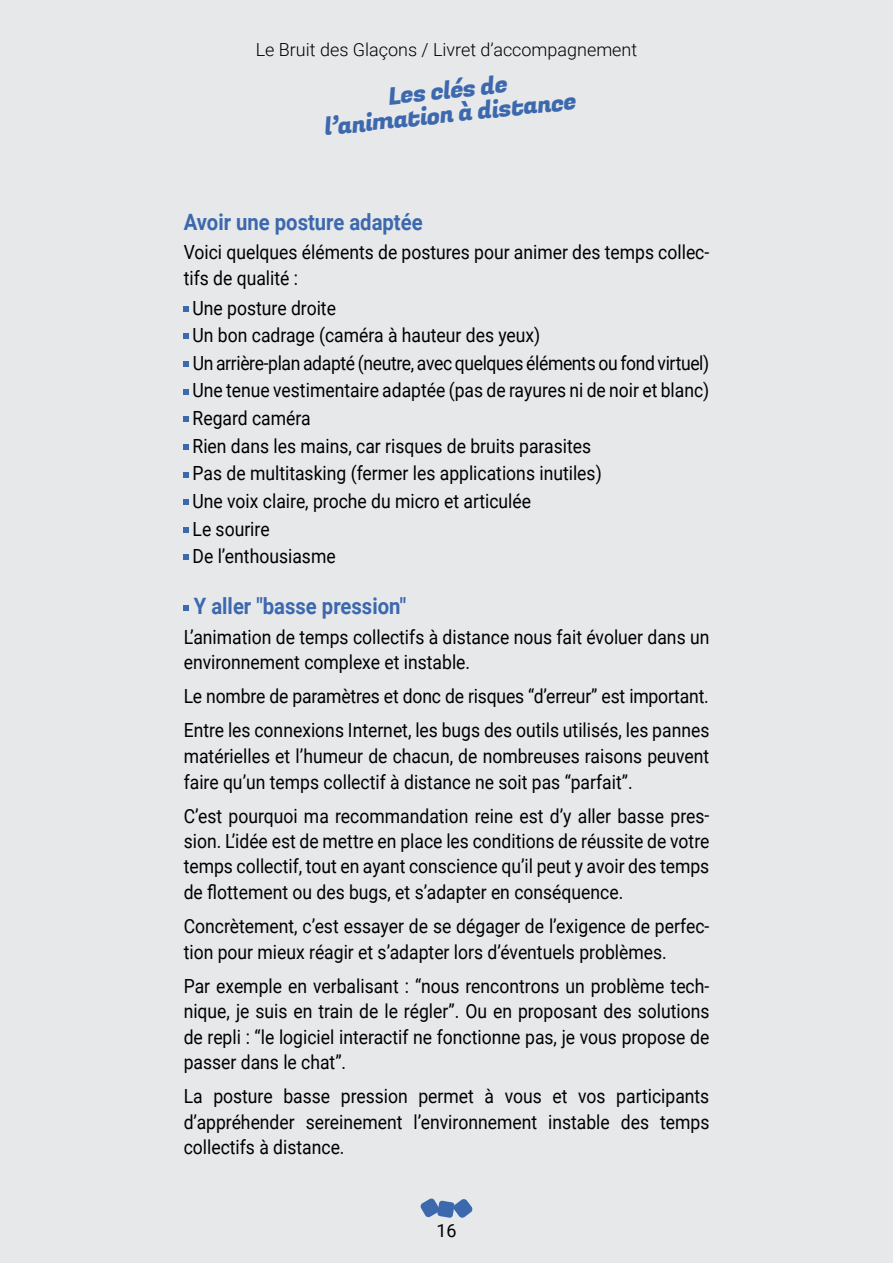
<style>
.page{position:relative;width:893px;height:1263px;background:#e6e8ea}
.page>*{position:absolute;margin:0;border:0;box-sizing:border-box;transform-origin:0 0}
.t1{font:24px/24px "Fugaz One";color:#3c68ae;text-align:center}
.t2{font:700 22.5px "Roboto";color:#3c68ae;scale:.9 1}
.t3{font:19.5px/25.5px "Roboto";color:#000;scale:.9 1}
.t4{font:300 18px "Roboto";color:#000}
.t5{font:18px "Roboto";color:#000}
</style>
<div class="page">
<svg style="left:420px;top:1198px;width:53px;height:20px"></svg>
<svg style="left:184px;top:306px;width:5px;height:5px"></svg>
<svg style="left:184px;top:334px;width:5px;height:5px"></svg>
<svg style="left:184px;top:361px;width:5px;height:6px"></svg>
<svg style="left:184px;top:389px;width:5px;height:5px"></svg>
<svg style="left:184px;top:417px;width:5px;height:5px"></svg>
<svg style="left:184px;top:444px;width:5px;height:5px"></svg>
<svg style="left:184px;top:472px;width:5px;height:5px"></svg>
<svg style="left:184px;top:500px;width:5px;height:5px"></svg>
<svg style="left:184px;top:527px;width:5px;height:5px"></svg>
<svg style="left:184px;top:555px;width:5px;height:5px"></svg>
<svg style="left:184px;top:606px;width:5px;height:5px"></svg>
<p class="t4" style="left:256px;top:43px;width:383px">Le Bruit des Glaçons / Livret d’accompagnement</p>
<p class="t1" style="left:321px;top:94px;width:255px;rotate:-6deg">Les clés de l’animation à distance</p>
<p class="t2" style="left:184px;top:212px;width:267px">Avoir une posture adaptée</p>
<p class="t3" style="left:184px;top:241px;width:585px">Voici quelques éléments de postures pour animer des temps collec&shy;tifs de qualité :</p>
<p class="t3" style="left:193px;top:295px;width:576px;line-height:27.6px">Une posture droite<br>Un bon cadrage (caméra à hauteur des yeux)<br>Un arrière-plan adapté (neutre, avec quelques éléments ou fond virtuel)<br>Une tenue vestimentaire adaptée (pas de rayures ni de noir et blanc)<br>Regard caméra<br>Rien dans les mains, car risques de bruits parasites<br>Pas de multitasking (fermer les applications inutiles)<br>Une voix claire, proche du micro et articulée<br>Le sourire<br>De l’enthousiasme</p>
<p class="t2" style="left:194px;top:597px;width:237px">Y aller "basse pression"</p>
<p class="t3" style="left:184px;top:623px;width:586px">L’animation de temps collectifs à distance nous fait évoluer dans un environnement complexe et instable.</p>
<p class="t3" style="left:184px;top:679px;width:586px;line-height:34px">Le nombre de paramètres et donc de risques “d’erreur” est important.<br>Entre les connexions Internet, les bugs des outils utilisés, les pannes</p>
<p class="t3" style="left:184px;top:742px;width:585px">matérielles et l’humeur de chacun, de nombreuses raisons peuvent faire qu’un temps collectif à distance ne soit pas “parfait”.</p>
<p class="t3" style="left:184px;top:802px;width:586px;text-align:justify">C’est pourquoi ma recommandation reine est d’y aller basse pres&shy;sion. L’idée est de mettre en place les conditions de réussite de votre temps collectif, tout en ayant conscience qu’il peut y avoir des temps de flottement ou des bugs, et s’adapter en conséquence.</p>
<p class="t3" style="left:184px;top:912px;width:585px">Concrètement, c’est essayer de se dégager de l’exigence de perfec&shy;tion pour mieux réagir et s’adapter lors d’éventuels problèmes.</p>
<p class="t3" style="left:184px;top:972px;width:586px;text-align:justify">Par exemple en verbalisant : “nous rencontrons un problème tech&shy;nique, je suis en train de le régler”. Ou en proposant des solutions de repli : “le logiciel interactif ne fonctionne pas, je vous propose de passer dans le chat”.</p>
<p class="t3" style="left:184px;top:1085px;width:586px;text-align:justify">La posture basse pression permet à vous et vos participants d’appréhender sereinement l’environnement instable des temps collectifs à distance.</p>
<p class="t5" style="left:436px;top:1223px;width:22px">16</p>
</div>
